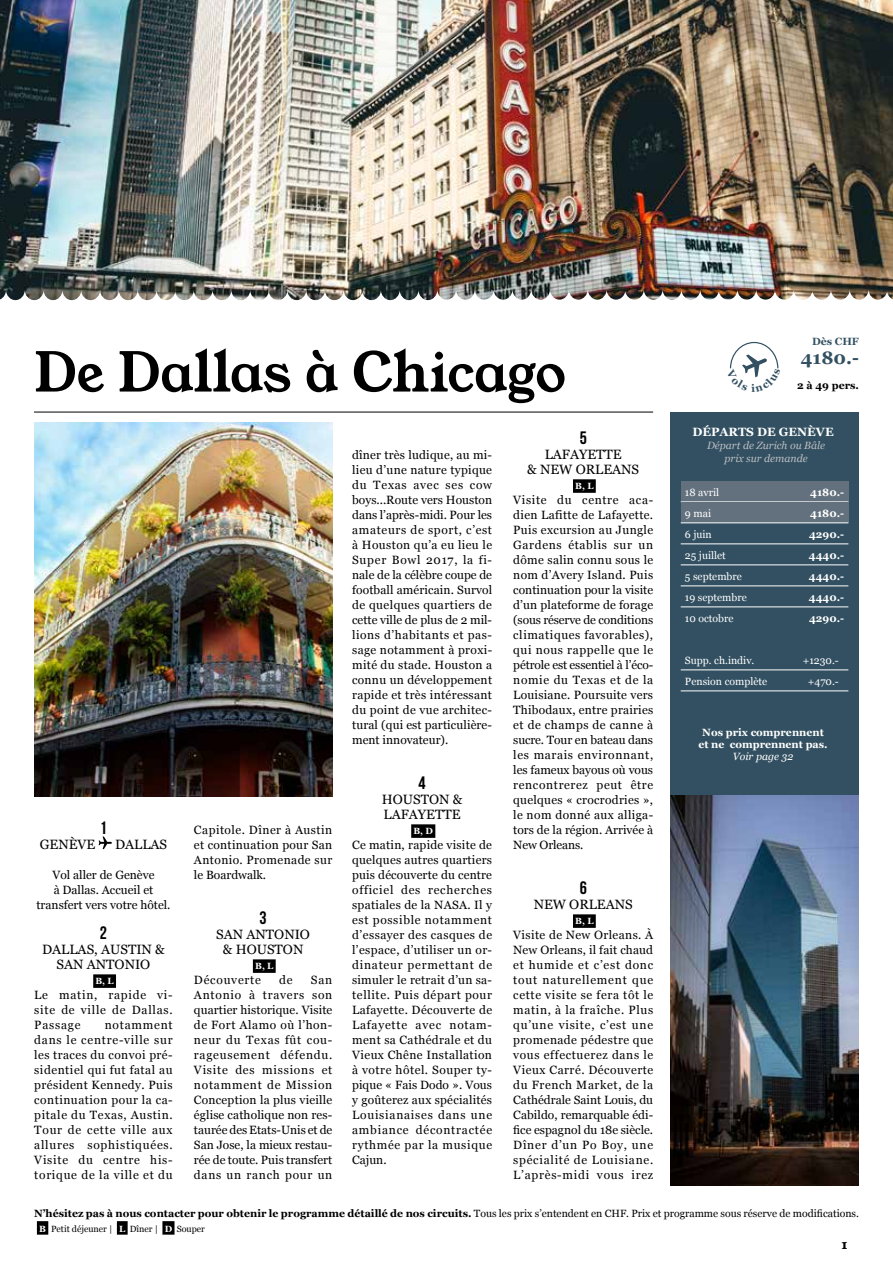
<style>
.page{position:relative;width:893px;height:1263px;background:#fff}
.page>*{position:absolute;margin:0;border:0;box-sizing:border-box;transform-origin:0 0}
.t1{font:54px "Young Serif";letter-spacing:-.005em;color:#000}
.t2{font:18px "Bebas Neue";color:#000}
.t3{font:700 18px "Georgia";color:#325061}
.t4{font:13.5px/15px "Georgia";color:#000;text-align:center}
.t5{font:13.05px "Young Serif";color:#000}
.t6{font:12px/15px "Georgia";letter-spacing:.035em;color:#000;text-align:justify}
.t7{font:12px/15px "Georgia";color:#000;text-align:center}
.t8{font:700 12px "Georgia";color:#fff}
.t9{font:12px "Georgia";letter-spacing:.065em;color:#000}
.t10{font:700 10.5px "Georgia";color:#000}
.t11{font:10.5px "Georgia";color:#fff}
.t12{font:700 10.5px/11.7px "Georgia";color:#fff;text-align:center}
.t13{font:italic 10.5px/12.9px "Georgia";color:#bbbdc3;text-align:center}
.t14{font:italic 10.5px "Georgia";color:#fff}
.t15{font:700 10.5px "Georgia";color:#325061}
.t16{font:9px "Georgia";color:#000}
.t17{font:700 9px "Georgia";color:#fff}
.s1{font-weight:400}
.s2{font-weight:700;color:#fff}
</style>
<div class="page">
<hr style="left:34px;top:412px;width:619px;height:1px;background:#000">
<div style="left:37px;top:1221px;width:11px;height:14px;background:#000"></div>
<div style="left:117px;top:1221px;width:11px;height:14px;background:#000"></div>
<div style="left:162px;top:1221px;width:13px;height:14px;background:#000"></div>
<div style="left:253px;top:959px;width:23px;height:14px;background:#000"></div>
<div style="left:411px;top:824px;width:24px;height:14px;background:#000"></div>
<div style="left:93px;top:974px;width:23px;height:14px;background:#000"></div>
<svg style="left:99px;top:836px;width:13px;height:13px"></svg>
<div style="left:573px;top:479px;width:23px;height:14px;background:#000"></div>
<div style="left:573px;top:914px;width:23px;height:14px;background:#000"></div>
<img style="left:34px;top:422px;width:299px;height:374px">
<img style="left:465px;top:0;width:428px;height:300px">
<img style="left:0;top:0;width:465px;height:300px">
<div style="left:670px;top:412px;width:189px;height:384px;background:#325061"></div>
<div style="left:681px;top:481px;width:167px;height:21px;background:#63717e"></div>
<hr style="left:681px;top:501px;width:167px;height:1px;background:#fff">
<div style="left:681px;top:502px;width:167px;height:21px;background:#63717e"></div>
<hr style="left:681px;top:522px;width:167px;height:1px;background:#fff">
<hr style="left:681px;top:543px;width:167px;height:1px;background:#fff">
<hr style="left:681px;top:564px;width:167px;height:1px;background:#fff">
<hr style="left:681px;top:585px;width:167px;height:1px;background:#fff">
<hr style="left:681px;top:606px;width:167px;height:1px;background:#fff">
<hr style="left:681px;top:669px;width:167px;height:1px;background:#fff">
<hr style="left:681px;top:690px;width:167px;height:1px;background:#fff">
<img style="left:670px;top:795px;width:189px;height:390px">
<svg style="left:730px;top:341px;width:49px;height:37px"></svg>
<h1 class="t1" style="left:34px;top:335px;width:533px">De Dallas à Chicago</h1>
<h2 class="t2" style="left:100px;top:818px;width:9px">1</h2>
<p class="t4" style="left:40px;top:836px;width:57px">GENÈVE</p>
<p class="t4" style="left:115px;top:836px;width:54px">DALLAS</p>
<p class="t7" style="left:36px;top:867px;width:136px">Vol aller de Genève<br>à Dallas. Accueil et transfert vers votre hôtel.</p>
<h2 class="t2" style="left:100px;top:923px;width:9px">2</h2>
<p class="t4" style="left:42px;top:941px;width:124px">DALLAS, AUSTIN &amp;<br>SAN ANTONIO</p>
<p class="t17" style="left:96px;top:974px;width:20px">B, L</p>
<p class="t6" style="left:34px;top:987px;width:140px">Le matin, rapide vi&shy;site de ville de Dallas.<br>Passage</p>
<p class="t6" style="left:34px;top:1017px;width:140px;text-indent:71px">notamment dans le centre-ville sur les traces du convoi pré&shy;sidentiel qui fut fatal au président Kennedy. Puis continuation pour la ca&shy;pitale du Texas, Austin.<br>Tour de cette ville aux allures sophistiquées.<br>Visite du centre his&shy;torique de la ville et du</p>
<p class="t6" style="left:194px;top:822px;width:140px">Capitole. Dîner à Austin et continuation pour San Antonio. Promenade sur le Boardwalk.</p>
<h2 class="t2" style="left:260px;top:908px;width:9px">3</h2>
<p class="t4" style="left:216px;top:926px;width:95px">SAN ANTONIO &amp; HOUSTON</p>
<p class="t17" style="left:255px;top:959px;width:20px">B, L</p>
<p class="t9" style="left:194px;top:971px;width:69px">Découverte</p>
<p class="t6" style="left:279px;top:972px;width:15px">de</p>
<p class="t6" style="left:194px;top:972px;width:140px;text-indent:117px">San Antonio à travers son quartier historique. Visite de Fort Alamo où l’hon&shy;neur du Texas fût cou&shy;rageusement défendu.<br>Visite des missions et notamment de Mission Conception la plus vieille église catholique non res&shy;taurée des Etats-Unis et de San Jose, la mieux restau&shy;rée de toute. Puis transfert dans un ranch pour un</p>
<p class="t6" style="left:352px;top:447px;width:141px">dîner très ludique, au mi&shy;lieu d’une nature typique du Texas avec ses cow boys...Route vers Houston dans l’après-midi. Pour les amateurs de sport, c’est à Houston qu’a eu lieu le Super Bowl 2017, la fi&shy;nale de la célèbre coupe de football américain. Survol de quelques quartiers de cette ville de plus de 2 mil&shy;lions d’habitants et pas&shy;sage notamment à proxi&shy;mité du stade. Houston a connu un développement rapide et très intéressant du point de vue architec&shy;tural (qui est particulière&shy;ment innovateur).</p>
<h2 class="t2" style="left:419px;top:773px;width:9px">4</h2>
<p class="t4" style="left:382px;top:791px;width:82px;text-align:left">HOUSTON &amp;<br>LAFAYETTE</p>
<p class="t17" style="left:413px;top:824px;width:21px">B, D</p>
<p class="t6" style="left:352px;top:837px;width:141px">Ce matin, rapide visite de quelques autres quartiers puis découverte du centre officiel des recherches spatiales de la NASA. Il y est possible notamment d’essayer des casques de l’espace, d’utiliser un or&shy;dinateur permettant de simuler le retrait d’un sa&shy;tellite. Puis départ pour Lafayette. Découverte de Lafayette avec notam&shy;ment sa Cathédrale et du Vieux Chêne Installation à votre hôtel. Souper ty&shy;pique « Fais Dodo ». Vous y goûterez aux spécialités Louisianaises dans une ambiance décontractée rythmée par la musique Cajun.</p>
<h2 class="t2" style="left:580px;top:428px;width:9px">5</h2>
<p class="t4" style="left:527px;top:446px;width:113px">LAFAYETTE<br>&amp; NEW ORLEANS</p>
<p class="t17" style="left:575px;top:479px;width:20px">B, L</p>
<p class="t6" style="left:513px;top:492px;width:141px">Visite du centre aca&shy;dien Lafitte de Lafayette.<br>Puis excursion au Jungle Gardens établis sur un dôme salin connu sous le nom d’Avery Island. Puis continuation pour la visite d’un plateforme de forage (sous réserve de conditions climatiques favorables), qui nous rappelle que le pétrole est essentiel à l’éco&shy;nomie du Texas et de la Louisiane. Poursuite vers Thibodaux, entre prairies et de champs de canne à sucre. Tour en bateau dans les marais environnant, les fameux bayous où vous rencontrerez peut être quelques « crocrodries », le nom donné aux alliga&shy;tors de la région. Arrivée à New Orleans.</p>
<h2 class="t2" style="left:580px;top:878px;width:9px">6</h2>
<p class="t4" style="left:534px;top:896px;width:101px">NEW ORLEANS</p>
<p class="t17" style="left:575px;top:914px;width:20px">B, L</p>
<p class="t6" style="left:513px;top:927px;width:142px">Visite de New Orleans. À New Orleans, il fait chaud et humide et c’est donc tout naturellement que cette visite se fera tôt le matin, à la fraîche. Plus qu’une visite, c’est une promenade pédestre que vous effectuerez dans le Vieux Carré. Découverte du French Market, de la Cathédrale Saint Louis, du Cabildo, remarquable édi&shy;fice espagnol du 18e siècle.<br>Dîner d’un Po Boy, une spécialité de Louisiane.<br>L’après-midi vous irez</p>
<p class="t15" style="left:812px;top:333px;width:48px">Dès CHF</p>
<h2 class="t3" style="left:801px;top:344px;width:60px">4180.-</h2>
<p class="t10" style="left:797px;top:378px;width:63px">2 à 49 pers.</p>
<p class="t8" style="left:692px;top:423px;width:143px">DÉPARTS DE GENÈVE</p>
<p class="t13" style="left:707px;top:438px;width:120px">Départ de Zurich ou Bâle prix sur demande</p>
<p class="t11" style="left:685px;top:484px;width:36px">18 avril</p>
<p class="t12" style="left:810px;top:486px;width:35px">4180.-</p>
<p class="t11" style="left:685px;top:505px;width:28px">9 mai</p>
<p class="t12" style="left:810px;top:507px;width:35px">4180.-</p>
<p class="t11" style="left:685px;top:526px;width:28px">6 juin</p>
<p class="t12" style="left:809px;top:528px;width:36px">4290.-</p>
<p class="t11" style="left:685px;top:547px;width:42px">25 juillet</p>
<p class="t12" style="left:809px;top:549px;width:37px">4440.-</p>
<p class="t11" style="left:685px;top:568px;width:58px">5 septembre</p>
<p class="t12" style="left:809px;top:570px;width:37px">4440.-</p>
<p class="t11" style="left:685px;top:589px;width:63px">19 septembre</p>
<p class="t12" style="left:809px;top:591px;width:37px">4440.-</p>
<p class="t11" style="left:685px;top:610px;width:50px">10 octobre</p>
<p class="t12" style="left:809px;top:612px;width:36px">4290.-</p>
<p class="t11" style="left:685px;top:652px;width:71px">Supp. ch.indiv.</p>
<p class="t11" style="left:803px;top:652px;width:38px">+1230.-</p>
<p class="t11" style="left:685px;top:673px;width:84px">Pension complète</p>
<p class="t11" style="left:808px;top:673px;width:33px">+470.-</p>
<p class="t12" style="left:698px;top:726px;width:131px">Nos prix comprennent et ne comprennent pas.</p>
<p class="t14" style="left:733px;top:748px;width:62px">Voir page 32</p>
<p class="t10" style="left:34px;top:1205px;width:826px">N’hésitez pas à nous contacter pour obtenir le programme détaillé de nos circuits. <span class="s1">Tous les prix s’entendent en CHF. Prix et programme sous réserve de modifications.</span></p>
<p class="t16" style="left:39px;top:1222px;width:167px"><span class="s2">B</span> Petit déjeuner | <span class="s2">L</span> Dîner | <span class="s2">D</span> Souper</p>
<p class="t5" style="left:842px;top:1235px;width:7px">1</p>
</div>
